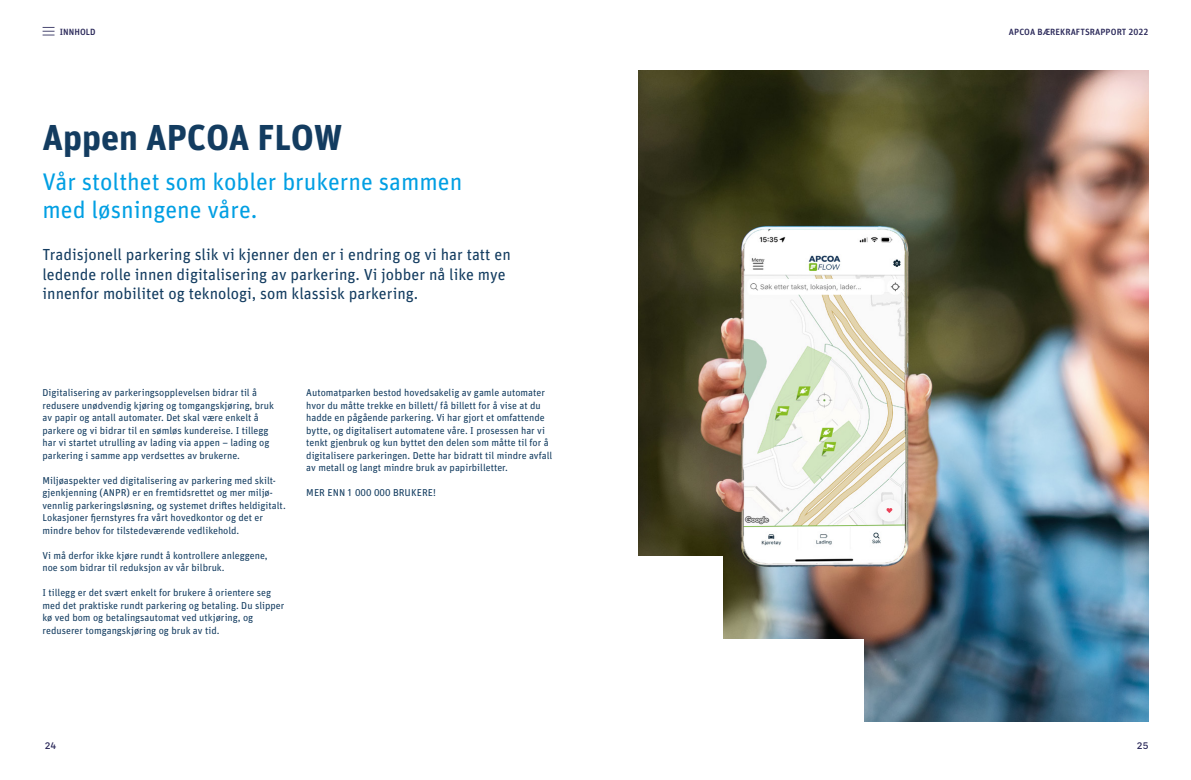
<style>
.page{position:relative;width:1191px;height:780px;background:#fff}
.page>*{position:absolute;margin:0;border:0;box-sizing:border-box;transform-origin:0 0}
.t1{font:700 36px "Unit Pro";color:#133c60}
.Brød{font:24px/28.8px "Unit Pro";color:#009fe3}
.Brød-2{font:16px/19.2px "Unit Pro";color:#133c60}
.Brød-3{font:10px/12.5px "Unit Pro";color:#133c60}
.t2{font:500 9px "Unit Pro";letter-spacing:.01em;color:#2a2859}
.t3{font:500 9px "Oslo Sans";color:#2a2859}
</style>
<div class="page">
<img style="left:639px;top:71px;width:509px;height:650px">
<div style="left:543px;top:639px;width:320px;height:83px;background:#fff"></div>
<div style="left:543px;top:556px;width:179px;height:83px;background:#fff"></div>
<svg style="left:43px;top:27px;width:11px;height:9px"></svg>
<p class="t2" style="left:60px;top:25px;width:38px">INNHOLD</p>
<p class="t2" style="left:1009px;top:25px;width:141px">APCOA BÆREKRAFTSRAPPORT 2022</p>
<h2 class="t1" style="left:43px;top:110px;width:301px">Appen APCOA FLOW</h2>
<p class="Brød" style="left:43px;top:166px;width:421px">Vår stolthet som kobler brukerne sammen med løsningene våre.</p>
<p class="Brød-2" style="left:43px;top:244px;width:470px">Tradisjonell parkering slik vi kjenner den er i endring og vi har tatt en ledende rolle innen digitalisering av parkering. Vi jobber nå like mye innenfor mobilitet og teknologi, som klassisk parkering.</p>
<p class="Brød-3" style="left:43px;top:386px;width:233px">Digitalisering av parkeringsopplevelsen bidrar til å redusere unødvendig kjøring og tomgangskjøring, bruk av papir og antall automater. Det skal være enkelt å parkere og vi bidrar til en sømløs kundereise. I tillegg har vi startet utrulling av lading via appen – lading og parkering i samme app verdsettes av brukerne.</p>
<p class="Brød-3" style="left:43px;top:473px;width:245px">Miljøaspekter ved digitalisering av parkering med skilt&shy;gjenkjenning (ANPR) er en fremtidsrettet og mer miljø&shy;vennlig parkeringsløsning, og systemet driftes heldigitalt.<br>Lokasjoner fjernstyres fra vårt hovedkontor og det er mindre behov for tilstedeværende vedlikehold.</p>
<p class="Brød-3" style="left:43px;top:548px;width:226px">Vi må derfor ikke kjøre rundt å kontrollere anleggene, noe som bidrar til reduksjon av vår bilbruk.</p>
<p class="Brød-3" style="left:43px;top:586px;width:243px">I tillegg er det svært enkelt for brukere å orientere seg med det praktiske rundt parkering og betaling. Du slipper kø ved bom og betalingsautomat ved utkjøring, og reduserer tomgangskjøring og bruk av tid.</p>
<p class="Brød-3" style="left:306px;top:386px;width:248px">Automatparken bestod hovedsakelig av gamle automater hvor du måtte trekke en billett/ få billett for å vise at du hadde en pågående parkering. Vi har gjort et omfattende bytte, og digitalisert automatene våre. I prosessen har vi tenkt gjenbruk og kun byttet den delen som måtte til for å digitalisere parkeringen. Dette har bidratt til mindre avfall av metall og langt mindre bruk av papirbilletter.</p>
<p class="Brød-3" style="left:306px;top:486px;width:131px">MER ENN 1 000 000 BRUKERE!</p>
<p class="t3" style="left:45px;top:740px;width:13px">24</p>
<p class="t3" style="left:1137px;top:740px;width:13px">25</p>
</div>
